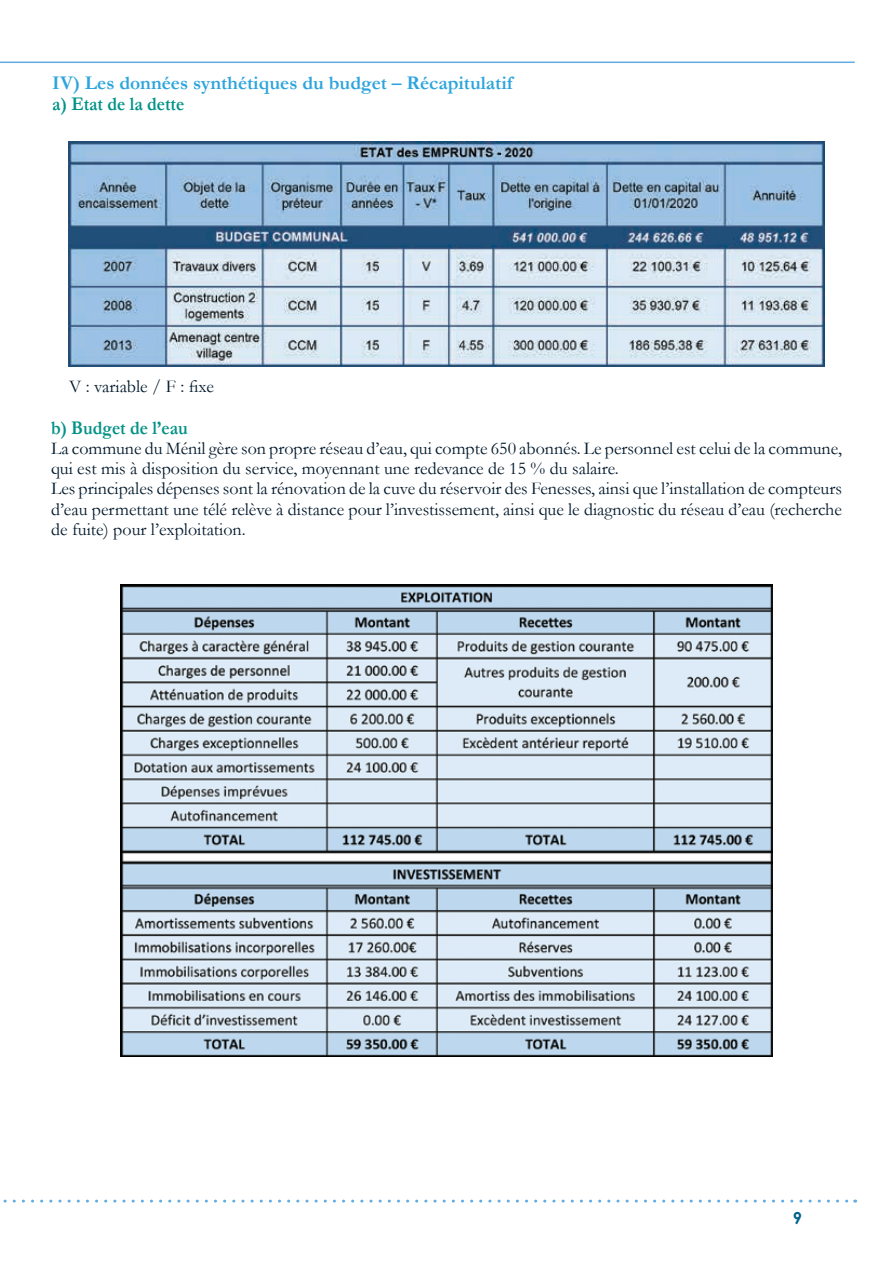
<style>
.page{position:relative;width:893px;height:1263px;background:#fff}
.page>*{position:absolute;margin:0;border:0;box-sizing:border-box;transform-origin:0 0}
.t1{font:700 19.5px "Garamond";color:#2da4dd}
.t2{font:700 19.5px "Garamond";color:#009286;scale:.9 1}
.t3{font:18px/20.2px "Garamond";color:#00182b}
.t4{font:700 16.5px "Century Gothic";color:#00638b}
</style>
<div class="page">
<svg style="left:3px;top:1199px;width:853px;height:3px"></svg>
<hr style="left:0;top:62px;width:855px;height:1px;background:#64acdf">
<img style="left:68px;top:142px;width:757px;height:225px">
<img style="left:121px;top:585px;width:651px;height:472px">
<p class="t1" style="left:52px;top:70px;width:462px">IV) Les données synthétiques du budget – Récapitulatif</p>
<p class="t2" style="left:52px;top:91px;width:148px">a) Etat de la dette</p>
<p class="t3" style="left:69px;top:376px;width:147px">V : variable / F : fixe</p>
<p class="t2" style="left:51px;top:414px;width:153px">b) Budget de l’eau</p>
<p class="t3" style="left:51px;top:438px;width:792px">La commune du Ménil gère son propre réseau d’eau, qui compte 650 abonnés. Le personnel est celui de la commune, qui est mis à disposition du service, moyennant une redevance de 15 % du salaire.<br>Les principales dépenses sont la rénovation de la cuve du réservoir des Fenesses, ainsi que l’installation de compteurs d’eau permettant une télé relève à distance pour l’investissement, ainsi que le diagnostic du réseau d’eau (recherche de fuite) pour l’exploitation.</p>
<p class="t4" style="left:793px;top:1206px;width:11px">9</p>
</div>
